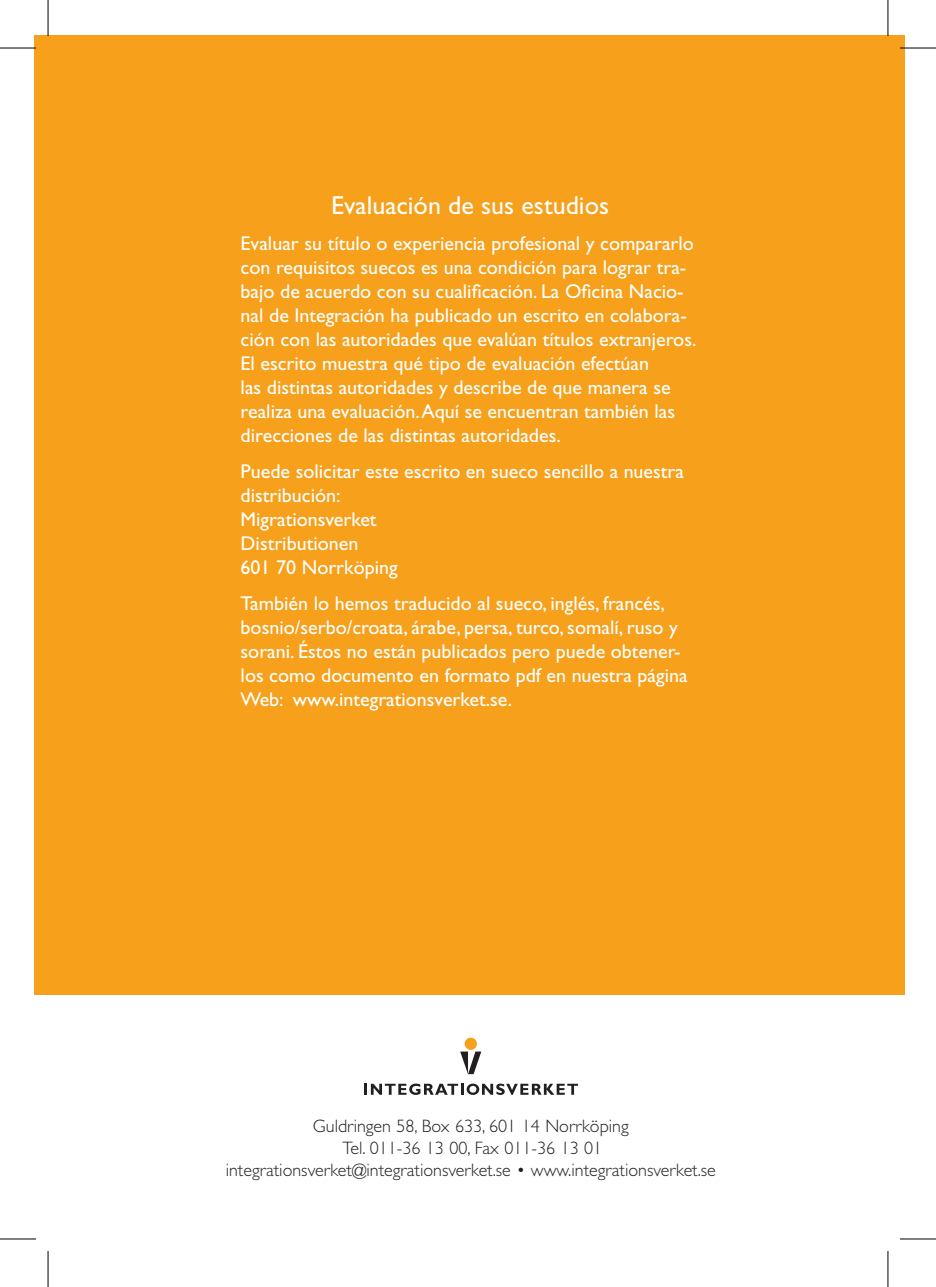
<style>
.page{position:relative;width:936px;height:1287px;background:#fff}
.page>*{position:absolute;margin:0;border:0;box-sizing:border-box;transform-origin:0 0}
.t1{font:26px "Gill Sans";color:#fff}
.t2{font:20px/24px "Gill Sans";color:#fff}
.t3{font:300 18px/22px "Gill Sans";color:#231f20;text-align:center}
</style>
<div class="page">
<svg style="left:364px;top:1083px;width:213px;height:12px"></svg>
<div style="left:464px;top:1037px;width:12px;height:13px;background:#f6a01b;border-radius:50%"></div>
<svg style="left:460px;top:1051px;width:21px;height:23px"></svg>
<div style="left:34px;top:35px;width:870px;height:959px;background:#f6a01b"></div>
<hr style="left:48px;top:0;width:1px;height:36px;background:#000">
<hr style="left:0;top:48px;width:36px;height:1px;background:#000">
<hr style="left:887px;top:0;width:1px;height:36px;background:#000">
<hr style="left:899px;top:48px;width:36px;height:1px;background:#000">
<hr style="left:48px;top:1251px;width:1px;height:36px;background:#000">
<hr style="left:0;top:1238px;width:36px;height:1px;background:#000">
<hr style="left:887px;top:1251px;width:1px;height:36px;background:#000">
<hr style="left:899px;top:1238px;width:36px;height:1px;background:#000">
<h1 class="t1" style="left:331px;top:190px;width:279px">Evaluación de sus estudios</h1>
<p class="t2" style="left:240px;top:231px;width:457px">Evaluar su título o experiencia profesional y compararlo con requisitos suecos es una condición para lograr tra&shy;bajo de acuerdo con su cualificación. La Oficina Nacio&shy;nal de Integración ha publicado un escrito en colabora&shy;ción con las autoridades que evalúan títulos extranjeros.<br>El escrito muestra qué tipo de evaluación efectúan<br>las distintas autoridades y describe de que manera se realiza una evaluación. Aquí se encuentran también las direcciones de las distintas autoridades.</p>
<p class="t2" style="left:240px;top:459px;width:444px">Puede solicitar este escrito en sueco sencillo a nuestra distribución:<br>Migrationsverket<br>Distributionen<br>601 70 Norrköping</p>
<p class="t2" style="left:240px;top:591px;width:448px">También lo hemos traducido al sueco, inglés, francés, bosnio/serbo/croata, árabe, persa, turco, somalí, ruso y sorani. Éstos no están publicados pero puede obtener&shy;los como documento en formato pdf en nuestra página Web: www.integrationsverket.se.</p>
<p class="t3" style="left:226px;top:1115px;width:491px">Guldringen 58, Box 633, 601 14 Norrköping<br>Tel. 011-36 13 00, Fax 011-36 13 01 integrationsverket@integrationsverket.se • www.integrationsverket.se</p>
</div>
